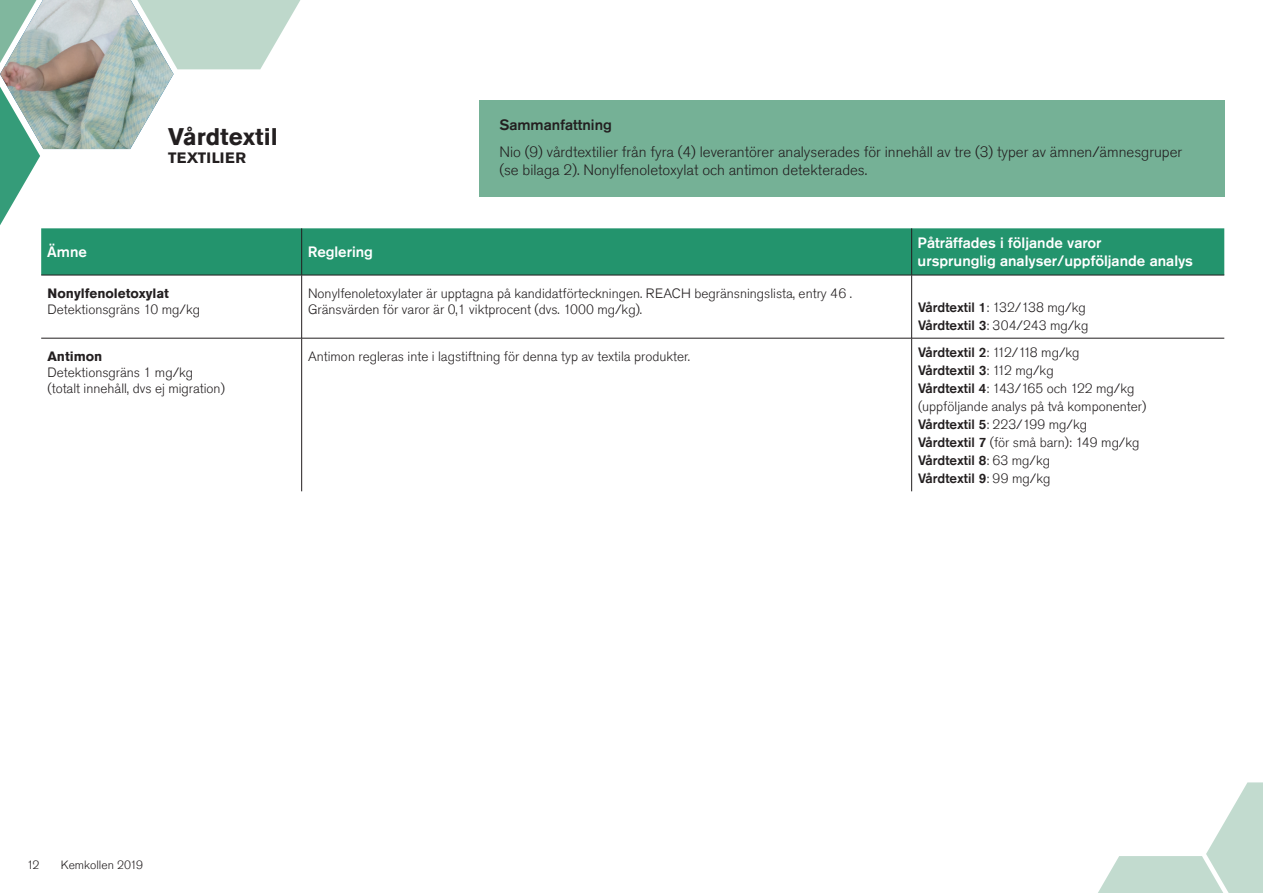
<style>
.page{position:relative;width:1263px;height:893px;background:#fff}
.page>*{position:absolute;margin:0;border:0;box-sizing:border-box;transform-origin:0 0}
.t1{font:700 24px "Akzidenz Grotesk Std";color:#231f20}
.t2{font:300 15px/18px "Akzidenz Grotesk Std";color:#231f20}
.t3{font:500 15px/18px "Akzidenz Grotesk Std";color:#fff}
.t4{font:500 15px "Akzidenz Grotesk Std";color:#231f20}
.t5{font:700 15px "Akzidenz Grotesk Std";letter-spacing:.01em;color:#231f20}
.t6{font:300 13.5px/18px "Akzidenz Grotesk Std";color:#231f20}
.t7{font:700 13.5px "Akzidenz Grotesk Std";color:#231f20}
.t8{font:300 12px "Akzidenz Grotesk Std";color:#231f20}
.s1{font-weight:500}
</style>
<div class="page">
<div style="left:41px;top:228px;width:1183px;height:47px;background:#23946d"></div>
<hr style="left:301px;top:228px;width:1px;height:47px;background:#231f20">
<hr style="left:911px;top:228px;width:1px;height:47px;background:#231f20">
<hr style="left:41px;top:275px;width:261px;height:1px;background:#231f20">
<hr style="left:302px;top:275px;width:610px;height:1px;background:#231f20">
<hr style="left:301px;top:275px;width:1px;height:63px;background:#231f20">
<hr style="left:912px;top:275px;width:312px;height:1px;background:#231f20">
<hr style="left:911px;top:275px;width:1px;height:63px;background:#231f20">
<hr style="left:41px;top:338px;width:261px;height:1px;background:#231f20">
<hr style="left:301px;top:338px;width:1px;height:153px;background:#231f20">
<hr style="left:911px;top:338px;width:1px;height:153px;background:#231f20">
<hr style="left:302px;top:338px;width:610px;height:1px;background:#231f20">
<hr style="left:912px;top:338px;width:312px;height:1px;background:#231f20">
<svg style="left:0;top:0;width:301px;height:225px"></svg>
<div style="left:479px;top:101px;width:746px;height:96px;background:#75b196"></div>
<svg style="left:1098px;top:782px;width:165px;height:111px"></svg>
<h1 class="t1" style="left:168px;top:123px;width:111px">Vårdtextil</h1>
<p class="t5" style="left:168px;top:149px;width:79px">TEXTILIER</p>
<p class="t4" style="left:499px;top:116px;width:114px">Sammanfattning</p>
<p class="t2" style="left:499px;top:143px;width:684px">Nio (9) vårdtextilier från fyra (4) leverantörer analyserades för innehåll av tre (3) typer av ämnen/ämnesgruper (se bilaga 2). Nonylfenoletoxylat och antimon detekterades.</p>
<p class="t3" style="left:47px;top:243px;width:41px">Ämne</p>
<p class="t3" style="left:308px;top:243px;width:67px">Reglering</p>
<p class="t3" style="left:918px;top:234px;width:277px">Påträffades i följande varor<br>ursprunglig analyser/uppföljande analys</p>
<p class="t7" style="left:48px;top:285px;width:123px">Nonylfenoletoxylat</p>
<p class="t6" style="left:48px;top:301px;width:154px">Detektionsgräns 10 mg/kg</p>
<p class="t6" style="left:308px;top:285px;width:545px;line-height:16.2px">Nonylfenoletoxylater är upptagna på kandidatförteckningen. REACH begränsningslista, entry 46 .<br>Gränsvärden för varor är 0,1 viktprocent (dvs. 1000 mg/kg).</p>
<p class="t6" style="left:918px;top:298px;width:172px"><span class="s1">Vårdtextil 1</span>: 132/138 mg/kg<br><span class="s1">Vårdtextil 3</span>: 304/243 mg/kg</p>
<p class="t7" style="left:48px;top:349px;width:56px">Antimon</p>
<p class="t6" style="left:48px;top:365px;width:179px;line-height:16.2px">Detektionsgräns 1 mg/kg (totalt innehåll, dvs ej migration)</p>
<p class="t6" style="left:308px;top:348px;width:384px">Antimon regleras inte i lagstiftning för denna typ av textila produkter.</p>
<p class="t6" style="left:918px;top:343px;width:230px"><span class="s1">Vårdtextil 2</span>: 112/118 mg/kg<br><span class="s1">Vårdtextil 3</span>: 112 mg/kg<br><span class="s1">Vårdtextil 4</span>: 143/165 och 122 mg/kg (uppföljande analys på två komponenter)<br><span class="s1">Vårdtextil 5</span>: 223/199 mg/kg<br><span class="s1">Vårdtextil 7</span> (för små barn): 149 mg/kg<br><span class="s1">Vårdtextil 8</span>: 63 mg/kg<br><span class="s1">Vårdtextil 9</span>: 99 mg/kg</p>
<p class="t8" style="left:27px;top:859px;width:14px">12</p>
<p class="t8" style="left:61px;top:859px;width:84px">Kemkollen 2019</p>
</div>
